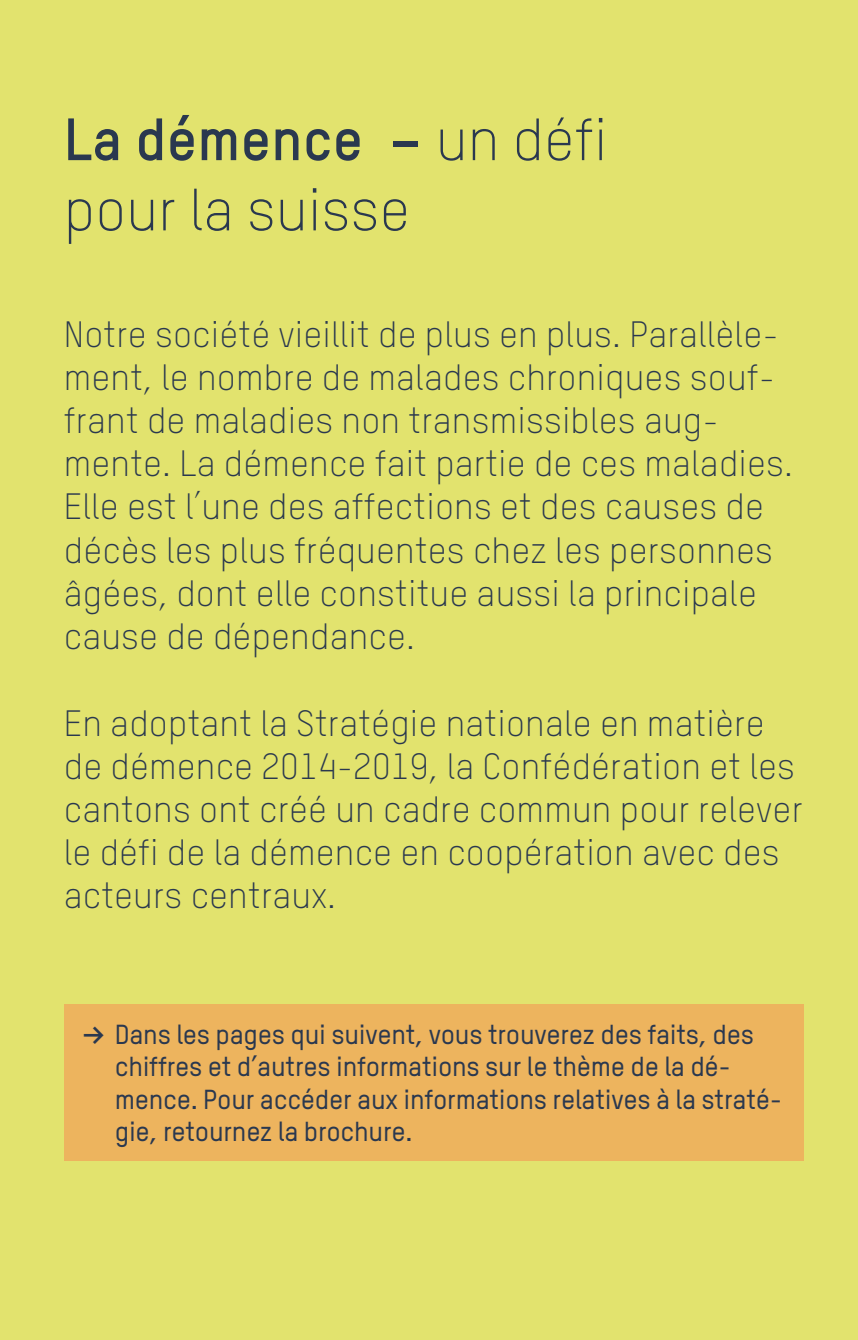
<style>
.page{position:relative;width:858px;height:1340px;background:#fff}
.page>*{position:absolute;margin:0;border:0;box-sizing:border-box;transform-origin:0 0}
.Titel_0{font:700 58.5px "TSTAR";color:#2a384f}
.Titel_0-2{font:300 58.5px "TSTAR";color:#2a384f}
.t1{font:300 36px/43.2px "TSTAR";letter-spacing:.005em;color:#2a384f}
.t2{font:500 27px/32.4px "TSTAR";letter-spacing:-.01em;color:#2a384f}
.s1{font-weight:300}
.s2{font-family:"Akkurat";font-weight:700}
</style>
<div class="page">
<div style="left:0;top:0;width:858px;height:1339px;background:#e2e36e"></div>
<div style="left:64px;top:1003px;width:740px;height:157px;background:#edb45e"></div>
<p class="Titel_0" style="left:64px;top:102px;width:545px">La démence – <span class="s1">un défi</span></p>
<p class="Titel_0-2" style="left:64px;top:175px;width:348px">pour la suisse</p>
<p class="t1" style="left:64px;top:312px;width:731px">Notre société vieillit de plus en plus. Parallèle&shy;ment, le nombre de malades chroniques souf&shy;frant de maladies non transmissibles aug&shy;mente. La démence fait partie de ces maladies.<br>Elle est l’une des affections et des causes de décès les plus fréquentes chez les personnes âgées, dont elle constitue aussi la principale cause de dépendance.</p>
<p class="t1" style="left:64px;top:701px;width:740px">En adoptant la Stratégie nationale en matière de démence 2014-2019, la Confédération et les cantons ont créé un cadre commun pour relever le défi de la démence en coopération avec des acteurs centraux.</p>
<p class="t2" style="left:115px;top:1017px;width:669px;text-indent:-32px"><span class="s2">≥</span> Dans les pages qui suivent, vous trouverez des faits, des chiffres et d’autres informations sur le thème de la dé&shy;mence. Pour accéder aux informations relatives à la straté&shy;gie, retournez la brochure.</p>
</div>
